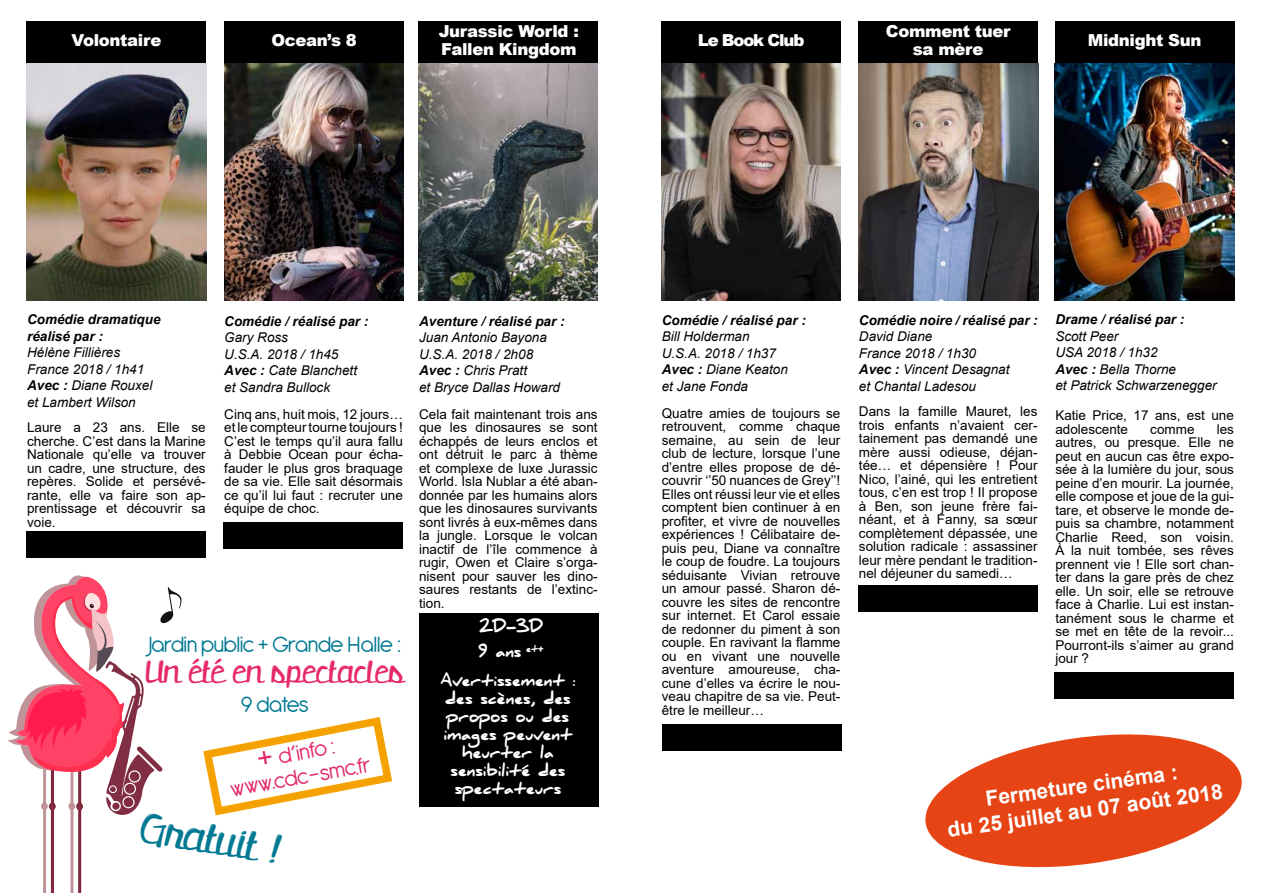
<style>
.page{position:relative;width:1263px;height:893px;background:#fff}
.page>*{position:absolute;margin:0;border:0;box-sizing:border-box;transform-origin:0 0}
.t1{font:40.2px "retrofitted";color:#027993}
.t2{font:30.9px "retrofitted";color:#e52969}
.t3{font:24px "Antipasto";letter-spacing:-.04em;color:#027993}
.t4{font:24px/24px "Antipasto";color:#e52969;text-align:center}
.t5{font:700 21px/25.2px "Arial";color:#fff;text-align:center}
.t6{font:900 16.5px/18px "Arial";letter-spacing:-.02em;color:#fff;text-align:center}
.t7{font:900 16.5px "Arial";letter-spacing:-.07em;color:#fff}
.t8{font:900 15px/18px "Daniel";color:#fff}
.t9{font:13.5px/13.5px "Arial";color:#000;text-align:justify}
.t10{font:italic 13.5px/16.5px "Arial";color:#000}
.t11{font:italic 700 13.5px/16.5px "Arial";color:#000}
.s1{font-weight:700}
.s2{font-size:36px}
</style>
<div class="page">
<div style="left:858px;top:21px;width:180px;height:69px;background:#000"></div>
<div style="left:27px;top:21px;width:179px;height:69px;background:#000"></div>
<div style="left:1055px;top:21px;width:179px;height:69px;background:#000"></div>
<img style="left:858px;top:64px;width:180px;height:236px">
<img style="left:27px;top:64px;width:179px;height:236px">
<img style="left:1055px;top:64px;width:179px;height:236px">
<div style="left:419px;top:613px;width:180px;height:50px;background:#000"></div>
<div style="left:26px;top:531px;width:180px;height:27px;background:#000"></div>
<div style="left:662px;top:724px;width:179px;height:26px;background:#000"></div>
<div style="left:223px;top:522px;width:180px;height:27px;background:#000"></div>
<div style="left:858px;top:585px;width:179px;height:27px;background:#000"></div>
<div style="left:1054px;top:672px;width:180px;height:27px;background:#000"></div>
<div style="left:419px;top:659px;width:180px;height:147px;background:#000"></div>
<div style="left:224px;top:21px;width:180px;height:69px;background:#000"></div>
<div style="left:418px;top:21px;width:180px;height:69px;background:#000"></div>
<img style="left:224px;top:64px;width:180px;height:236px">
<img style="left:418px;top:64px;width:180px;height:236px">
<div style="left:661px;top:21px;width:180px;height:69px;background:#000"></div>
<img style="left:661px;top:64px;width:180px;height:236px">
<svg style="left:7px;top:575px;width:175px;height:318px"></svg>
<svg style="left:203px;top:717px;width:189px;height:99px"></svg>
<svg style="left:925px;top:734px;width:317px;height:134px;fill:#e64415"></svg>
<p class="t6" style="left:886px;top:22px;width:126px">Comment tuer sa mère</p>
<p class="t6" style="left:439px;top:22px;width:141px;text-align:left">Jurassic World :<br>Fallen Kingdom</p>
<p class="t6" style="left:271px;top:30px;width:87px">Ocean’s 8</p>
<p class="t7" style="left:698px;top:28px;width:108px">Le Book Club</p>
<p class="t6" style="left:71px;top:30px;width:91px">Volontaire</p>
<p class="t6" style="left:1088px;top:30px;width:115px">Midnight Sun</p>
<p class="t11" style="left:27px;top:312px;width:135px">Comédie dramatique réalisé par :</p>
<p class="t10" style="left:27px;top:345px;width:127px">Hélène Fillières<br>France 2018 / 1h41<br><span class="s1">Avec :</span> Diane Rouxel et Lambert Wilson</p>
<p class="t9" style="left:27px;top:421px;width:180px">Laure a 23 ans. Elle se cherche. C’est dans la Marine Nationale qu’elle va trouver un cadre, une structure, des repères. Solide et persévé&shy;rante, elle va faire son ap&shy;prentissage et découvrir sa voie.</p>
<p class="t11" style="left:224px;top:313px;width:146px">Comédie / réalisé par :</p>
<p class="t10" style="left:224px;top:329px;width:134px">Gary Ross<br>U.S.A. 2018 / 1h45<br><span class="s1">Avec :</span> Cate Blanchett et Sandra Bullock</p>
<p class="t9" style="left:224px;top:407px;width:180px">Cinq ans, huit mois, 12 jours… et le compteur tourne toujours !<br>C’est le temps qu’il aura fallu à Debbie Ocean pour écha&shy;fauder le plus gros braquage de sa vie. Elle sait désormais ce qu’il lui faut : recruter une équipe de choc.</p>
<h3 class="t3" style="left:149px;top:630px;width:254px">Jardin public + Grande Halle :</h3>
<h2 class="t2" style="left:146px;top:652px;width:259px">Un été en spectacles</h2>
<h3 class="t3" style="left:241px;top:691px;width:70px">9 dates</h3>
<h3 class="t4" style="left:224px;top:754px;width:144px;rotate:-10deg"><span class="s2">+</span> d’info : www.cdc-smc.fr</h3>
<h1 class="t1" style="left:145px;top:803px;width:143px;rotate:9deg">Gratuit !</h1>
<p class="t11" style="left:419px;top:313px;width:147px">Aventure / réalisé par :</p>
<p class="t10" style="left:419px;top:329px;width:143px">Juan Antonio Bayona<br>U.S.A. 2018 / 2h08<br><span class="s1">Avec :</span> Chris Pratt<br>et Bryce Dallas Howard</p>
<p class="t9" style="left:419px;top:407px;width:180px">Cela fait maintenant trois ans que les dinosaures se sont échappés de leurs enclos et ont détruit le parc à thème et complexe de luxe Jurassic World. Isla Nublar a été aban&shy;donnée par les humains alors que les dinosaures survivants sont livrés à eux-mêmes dans la jungle. Lorsque le volcan inactif de l’île commence à rugir, Owen et Claire s’orga&shy;nisent pour sauver les dino&shy;saures restants de l’extinc&shy;tion.</p>
<p class="t8" style="left:478px;top:614px;width:67px;line-height:25.3px">2D-3D<br>9 ans <sup>et+</sup></p>
<p class="t8" style="left:440px;top:671px;width:136px;text-align:center">Avertissement : des scènes, des propos ou des images peuvent heurter la sensibilité des spectateurs</p>
<p class="t11" style="left:662px;top:312px;width:146px">Comédie / réalisé par :</p>
<p class="t10" style="left:662px;top:328px;width:128px">Bill Holderman<br>U.S.A. 2018 / 1h37<br><span class="s1">Avec :</span> Diane Keaton et Jane Fonda</p>
<p class="t9" style="left:662px;top:406px;width:180px">Quatre amies de toujours se retrouvent, comme chaque semaine, au sein de leur club de lecture, lorsque l’une d’entre elles propose de dé&shy;couvrir ‘’50 nuances de Grey’’!<br>Elles ont réussi leur vie et elles comptent bien continuer à en profiter, et vivre de nouvelles expériences ! Célibataire de&shy;puis peu, Diane va connaître le coup de foudre. La toujours séduisante Vivian retrouve un amour passé. Sharon dé&shy;couvre les sites de rencontre sur internet. Et Carol essaie de redonner du piment à son couple. En ravivant la flamme ou en vivant une nouvelle aventure amoureuse, cha&shy;cune d’elles va écrire le nou&shy;veau chapitre de sa vie. Peut&shy;être le meilleur…</p>
<p class="t11" style="left:859px;top:312px;width:180px">Comédie noire / réalisé par :</p>
<p class="t10" style="left:859px;top:328px;width:152px">David Diane<br>France 2018 / 1h30<br><span class="s1">Avec :</span> Vincent Desagnat et Chantal Ladesou</p>
<p class="t9" style="left:859px;top:404px;width:180px">Dans la famille Mauret, les trois enfants n’avaient cer&shy;tainement pas demandé une mère aussi odieuse, déjan&shy;tée… et dépensière ! Pour Nico, l’ainé, qui les entretient tous, c’en est trop ! Il propose à Ben, son jeune frère fai&shy;néant, et à Fanny, sa sœur complètement dépassée, une solution radicale : assassiner leur mère pendant le tradition&shy;nel déjeuner du samedi…</p>
<p class="t11" style="left:1055px;top:312px;width:131px">Drame / réalisé par :</p>
<p class="t10" style="left:1055px;top:328px;width:163px">Scott Peer<br>USA 2018 / 1h32<br><span class="s1">Avec :</span> Bella Thorne<br>et Patrick Schwarzenegger</p>
<p class="t9" style="left:1055px;top:409px;width:180px">Katie Price, 17 ans, est une adolescente</p>
<p class="t9" style="left:1055px;top:422px;width:180px;text-indent:161px">les autres, ou presque. Elle ne peut en aucun cas être expo&shy;sée à la lumière du jour, sous peine d’en mourir. La journée, elle compose et joue de la gui&shy;tare, et observe le monde de&shy;puis sa chambre, notamment Charlie Reed, son voisin.<br>À la nuit tombée, ses rêves prennent vie ! Elle sort chan&shy;ter dans la gare près de chez elle. Un soir, elle se retrouve face à Charlie. Lui est instan&shy;tanément sous le charme et se met en tête de la revoir...<br>Pourront-ils s’aimer au grand jour ?</p>
<p class="t9" style="left:1150px;top:422px;width:46px">comme</p>
<h3 class="t5" style="left:942px;top:792px;width:279px;rotate:-8deg">Fermeture cinéma :<br>du 25 juillet au 07 août 2018</h3>
</div>
